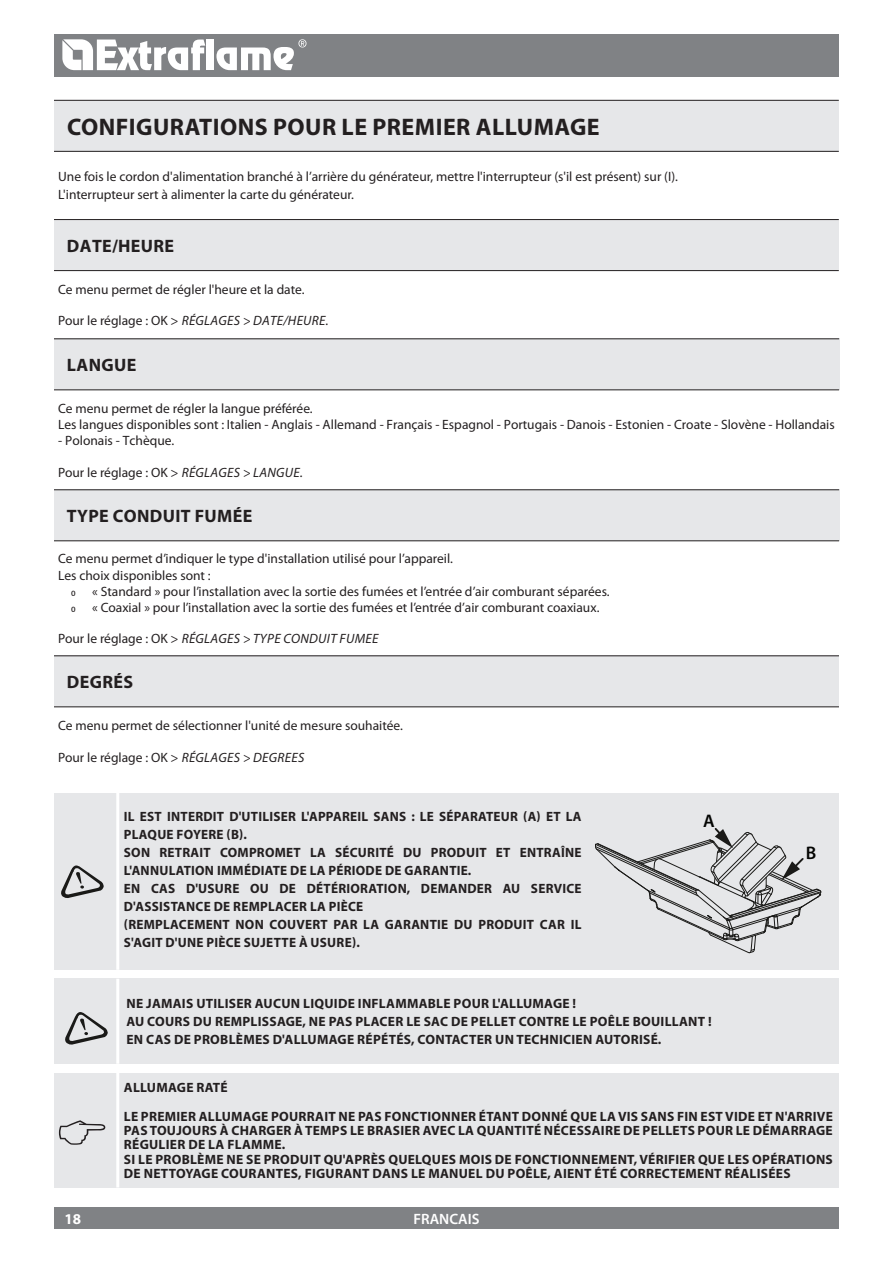
<style>
.page{position:relative;width:893px;height:1263px;background:#fff}
.page>*{position:absolute;margin:0;border:0;box-sizing:border-box;transform-origin:0 0}
.t1{font:700 24px "Myriad Pro";letter-spacing:.02em;color:#231f20}
.t2{font:600 18.3px "Myriad Pro";color:#040503}
.t3{font:700 18px "Myriad Pro";letter-spacing:.02em;color:#231f20}
.t4{font:600 15px "Myriad Pro";color:#fff}
.t5{font:700 15px "Myriad Pro";color:#fff}
.t6{font:700 13.5px/18px "Myriad Pro";letter-spacing:.02em;color:#231f20}
.t7{font:13.5px/16.2px "Myriad Pro";color:#231f20}
.t8{font:italic 13.5px "Myriad Pro";letter-spacing:.02em;color:#231f20}
.s1{font-style:normal}
.s2{font-style:italic}
</style>
<div class="page">
<div style="left:54px;top:34px;width:785px;height:43px;background:#808285"></div>
<div style="left:54px;top:1208px;width:785px;height:21px;background:#808285"></div>
<svg style="left:62px;top:39px;width:143px;height:31px"></svg>
<div style="left:207px;top:40px;width:7px;height:30px;background:#fff"></div>
<svg style="left:216px;top:39px;width:90px;height:31px"></svg>
<div style="left:54px;top:220px;width:785px;height:51px;background:#e6e7e9"></div>
<hr style="left:54px;top:219px;width:785px;height:1px;background:#231f20">
<hr style="left:54px;top:270px;width:785px;height:1px;background:#231f20">
<div style="left:54px;top:339px;width:785px;height:51px;background:#e6e7e9"></div>
<hr style="left:54px;top:339px;width:785px;height:1px;background:#231f20">
<hr style="left:54px;top:390px;width:785px;height:1px;background:#231f20">
<div style="left:54px;top:656px;width:785px;height:51px;background:#e6e7e9"></div>
<hr style="left:54px;top:655px;width:785px;height:1px;background:#231f20">
<hr style="left:54px;top:707px;width:785px;height:1px;background:#231f20">
<div style="left:54px;top:100px;width:785px;height:51px;background:#e6e7e9"></div>
<hr style="left:54px;top:100px;width:785px;height:1px;background:#231f20">
<hr style="left:54px;top:151px;width:785px;height:1px;background:#231f20">
<div style="left:54px;top:1073px;width:785px;height:114px;background:#e6e7e9"></div>
<hr style="left:116px;top:1073px;width:3px;height:114px;background:#fff">
<div style="left:54px;top:979px;width:785px;height:85px;background:#e6e7e9"></div>
<hr style="left:116px;top:979px;width:3px;height:85px;background:#fff">
<svg style="left:65px;top:1012px;width:43px;height:33px"></svg>
<div style="left:54px;top:793px;width:785px;height:177px;background:#e6e7e9"></div>
<hr style="left:116px;top:793px;width:3px;height:177px;background:#fff">
<svg style="left:61px;top:865px;width:43px;height:33px"></svg>
<svg style="left:595px;top:828px;width:226px;height:125px"></svg>
<div style="left:54px;top:490px;width:785px;height:51px;background:#e6e7e9"></div>
<hr style="left:54px;top:489px;width:785px;height:1px;background:#231f20">
<hr style="left:54px;top:540px;width:785px;height:1px;background:#231f20">
<h1 class="t1" style="left:67px;top:111px;width:321px">CONFIGU RATIONS POUR LE PREMIER</h1>
<h1 class="t1" style="left:476px;top:111px;width:123px">ALLUMAGE</h1>
<p class="t7" style="left:58px;top:168px;width:621px;line-height:18px">Une fois le cordon d'alimentation branché à l’arrière du générateur, mettre l'interrupteur (s'il est présent) sur (I).<br>L'interrupteur sert à alimenter la carte du générateur.</p>
<h3 class="t3" style="left:67px;top:234px;width:97px">DATE/HEURE</h3>
<p class="t7" style="left:58px;top:281px;width:248px">Ce menu permet de régler l'heure et la date.</p>
<p class="t8" style="left:58px;top:312px;width:272px"><span class="s1">Pour le réglage : OK &gt;</span> RÉGLAGES &gt; DATE/HEURE.</p>
<h3 class="t3" style="left:67px;top:353px;width:71px">LANGU E</h3>
<p class="t7" style="left:58px;top:400px;width:778px">Ce menu permet de régler la langue préférée.<br>Les langues disponibles sont : Italien - Anglais - Allemand - Français - Espagnol - Portugais - Danois - Estonien - Croate - Slovène - Hollandais</p>
<p class="t7" style="left:58px;top:432px;width:118px">- Polonais - Tchèque.</p>
<p class="t7" style="left:58px;top:464px;width:246px">Pour le réglage : OK &gt; <span class="s2">RÉGLAGES &gt; LANGUE.</span></p>
<h3 class="t3" style="left:67px;top:504px;width:22px">TYPE</h3>
<h3 class="t3" style="left:113px;top:504px;width:14px">COND</h3>
<h3 class="t3" style="left:163px;top:504px;width:67px">UIT FUMÉE</h3>
<p class="t7" style="left:58px;top:550px;width:396px">Ce menu permet d’indiquer le type d'installation utilisé pour l’appareil.<br>Les choix disponibles sont :</p>
<p class="t7" style="left:71px;top:583px;width:540px">Ř « Standard » pour l’installation avec la sortie des fumées et l’entrée d’air comburant séparées.<br>Ř « Coaxial » pour l’installation avec la sortie des fumées et l’entrée d’air comburant coaxiaux.</p>
<p class="t8" style="left:58px;top:630px;width:315px"><span class="s1">Pour le réglage : OK &gt;</span> RÉGLAGES &gt; TYPE CONDUIT FUMEE</p>
<h3 class="t3" style="left:67px;top:670px;width:68px">DEGRÉS</h3>
<p class="t7" style="left:58px;top:717px;width:346px">Ce menu permet de sélectionner l'unité de mesure souhaitée.</p>
<p class="t7" style="left:58px;top:749px;width:248px">Pour le réglage : OK &gt; <span class="s2">RÉGLAGES &gt; DEGREES</span></p>
<p class="t6" style="left:124px;top:807px;width:72px">IL EST INTERDI</p>
<p class="t6" style="left:217px;top:807px;width:358px">T D'UTILISER L'APPAREIL SANS : LE SÉPARATEUR (A) ET LA</p>
<p class="t6" style="left:124px;top:825px;width:9px">PLAQ</p>
<p class="t6" style="left:157px;top:825px;width:36px">UE FOYERE</p>
<p class="t6" style="left:124px;top:825px;width:459px;text-indent:103px">(B).<br>SON RETRAIT COMPROMET LA SÉCURITÉ DU PRODUIT ET ENTRAÎNE L'ANNULATION IMMÉDIATE DE LA PÉRIODE DE GARANTIE.<br>EN CAS D'USURE OU DE DÉTÉRIORATION, DEMANDER AU SERVICE D'ASSISTANCE DE REMPLACER LA PIÈCE<br>(REMPLACEMENT NON COUVERT PAR LA GARANTIE DU PRODUIT CAR IL S'AGIT D'UNE PIÈCE SUJETTE À USURE).</p>
<h2 class="t2" style="left:703px;top:809px;width:13px">A</h2>
<p class="t6" style="left:126px;top:994px;width:29px">NE JAMAIS</p>
<p class="t6" style="left:196px;top:994px;width:25px">UTILISER</p>
<p class="t6" style="left:255px;top:994px;width:87px">AUCUN LIQUIDE</p>
<p class="t6" style="left:358px;top:994px;width:31px">INFLAMMABLE</p>
<p class="t6" style="left:454px;top:994px;width:124px">POUR L'ALLUMAGE !</p>
<p class="t6" style="left:126px;top:1012px;width:98px">AU COURS DU REMPLISSA</p>
<p class="t6" style="left:286px;top:1012px;width:52px">GE, NE PAS</p>
<p class="t6" style="left:355px;top:1012px;width:9px">PLACER</p>
<p class="t6" style="left:406px;top:1012px;width:27px">LE SAC</p>
<p class="t6" style="left:451px;top:1012px;width:29px">DE PELLE</p>
<p class="t6" style="left:508px;top:1012px;width:20px">T CON</p>
<p class="t6" style="left:546px;top:1012px;width:53px">TRELEPOÊLE</p>
<p class="t6" style="left:633px;top:1012px;width:36px">BOUILLAN</p>
<p class="t6" style="left:698px;top:1012px;width:15px">T !</p>
<p class="t6" style="left:126px;top:1030px;width:536px">EN CAS DE PROBLÈMES D'ALLUMAGE RÉPÉTÉS, CONTACTER UN TECHNICIEN AUTORISÉ.</p>
<h2 class="t2" style="left:806px;top:841px;width:12px">B</h2>
<p class="t6" style="left:124px;top:1073px;width:710px;line-height:28.5px">ALLUMAGE RATÉ<br>LE PREMIER ALLUMAGE POURRAIT NE PAS FONCTIONNER ÉTANT DONNÉ QUE LA VIS SANS FIN EST VIDE ET N'ARRIVE</p>
<p class="t6" style="left:124px;top:1123px;width:710px;line-height:14.2px">PAS TOUJOURS À CHARGER À TEMPS LE BRASIER AVEC LA QUANTITÉ NÉCESSAIRE DE PELLETS POUR LE DÉMARRAGE RÉGU LIER DE LA FLAMME.<br>SI LE PROBLÈME NE SE PRODUIT QU'APRÈS QUELQUES MOIS DE FONCTIONNEMENT, VÉRIFIER QUE LES OPÉRATIONS DE NETTOYAGE COURANTES, FIGU RANT DANS LE MANUEL DU POÊLE, AIENT ÉTÉ CORRECTEMENT RÉALISÉES</p>
<p class="t5" style="left:65px;top:1209px;width:18px">18</p>
<p class="t4" style="left:413px;top:1209px;width:68px">FRANCAIS</p>
</div>
